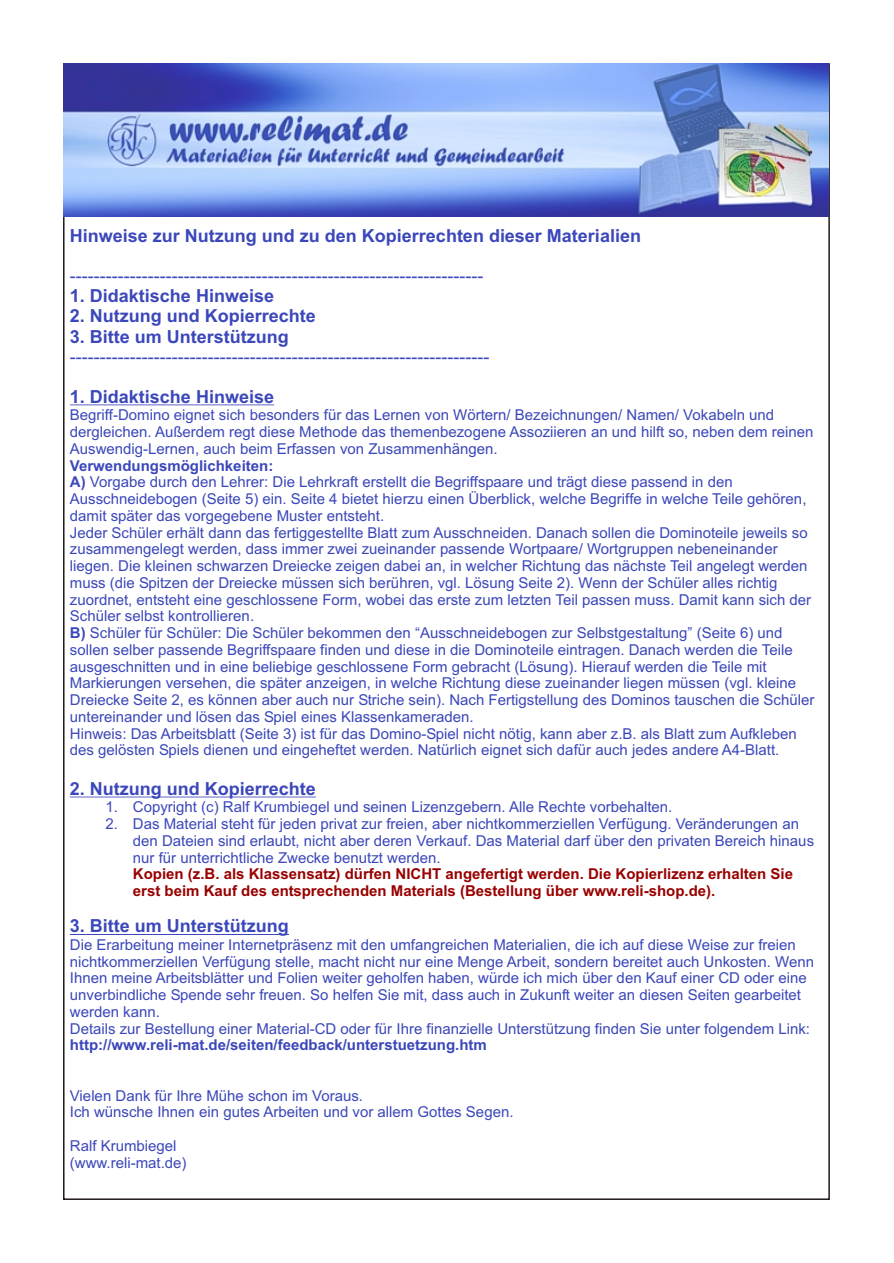
<style>
.page{position:relative;width:894px;height:1263px;background:#fff}
.page>*{position:absolute;margin:0;border:0;box-sizing:border-box;transform-origin:0 0}
.t1{font:700 18px "Arial";color:#3b47ba}
.t2{font:18px "Arial";color:#3b47ba}
.t3{font:15px/16.8px "Arial";color:#3b47ba}
.t4{font:700 15px/16.8px "Arial";color:#900}
.t5{font:700 15px "Arial";color:#3b47ba}
.s1{font-weight:700}
</style>
<div class="page">
<hr style="left:70px;top:404px;width:204px;height:1px;background:#3b47ba">
<hr style="left:70px;top:797px;width:246px;height:1px;background:#3b47ba">
<hr style="left:70px;top:934px;width:219px;height:1px;background:#3b47ba">
<img style="left:64px;top:64px;width:765px;height:153px">
<p class="t1" style="left:70px;top:229px;width:573px">Hinweise zur Nutzung und zu den Kopierrechten dieser Materialien</p>
<p class="t2" style="left:70px;top:269px;width:415px">---------------------------------------------------------------------</p>
<p class="t1" style="left:70px;top:289px;width:206px">1. Didaktische Hinweise</p>
<p class="t1" style="left:70px;top:309px;width:248px">2. Nutzung und Kopierrechte</p>
<p class="t1" style="left:70px;top:329px;width:221px">3. Bitte um Unterstützung</p>
<p class="t2" style="left:70px;top:350px;width:421px">----------------------------------------------------------------------</p>
<p class="t1" style="left:70px;top:390px;width:206px">1. Didaktische Hinweise</p>
<p class="t3" style="left:70px;top:408px;width:745px">Begriff-Domino eignet sich besonders für das Lernen von Wörtern/ Bezeichnungen/ Namen/ Vokabeln und dergleichen. Außerdem regt diese Methode das themenbezogene Assoziieren an und hilft so, neben dem reinen<br>Auswendig-Lernen, auch beim Erfassen von Zusammenhängen.</p>
<p class="t3" style="left:70px;top:458px;width:746px"><span class="s1">Verwendungsmöglichkeiten:<br>A)</span> Vorgabe durch den Lehrer: Die Lehrkraft erstellt die Begriffspaare und trägt diese passend in den Ausschneidebogen (Seite 5) ein. Seite 4 bietet hierzu einen Überblick, welche Begriffe in welche Teile gehören, damit später das vorgegebene Muster entsteht.<br>Jeder Schüler erhält dann das fertiggestellte Blatt zum Ausschneiden. Danach sollen die Dominoteile jeweils so zusammengelegt werden, dass immer zwei zueinander passende Wortpaare/ Wortgruppen nebeneinander liegen. Die kleinen schwarzen Dreiecke zeigen dabei an, in welcher Richtung das nächste Teil angelegt werden muss (die Spitzen der Dreiecke müssen sich berühren, vgl. Lösung Seite 2). Wenn der Schüler alles richtig zuordnet, entsteht eine geschlossene Form, wobei das erste zum letzten Teil passen muss. Damit kann sich der Schüler selbst kontrollieren.<br><span class="s1">B)</span> Schüler für Schüler: Die Schüler bekommen den “Ausschneidebogen zur Selbstgestaltung” (Seite 6) und sollen selber passende Begriffspaare finden und diese in die Dominoteile eintragen. Danach werden die Teile ausgeschnitten und in eine beliebige geschlossene Form gebracht (Lösung). Hierauf werden die Teile mit Markierungen versehen, die später anzeigen, in welche Richtung diese zueinander liegen müssen (vgl. kleine Dreiecke Seite 2, es können aber auch nur Striche sein). Nach Fertigstellung des Dominos tauschen die Schüler untereinander und lösen das Spiel eines Klassenkameraden.<br>Hinweis: Das Arbeitsblatt (Seite 3) ist für das Domino-Spiel nicht nötig, kann aber z.B. als Blatt zum Aufkleben des gelösten Spiels dienen und eingeheftet werden. Natürlich eignet sich dafür auch jedes andere A4-Blatt.</p>
<p class="t1" style="left:70px;top:782px;width:248px">2. Nutzung und Kopierrechte</p>
<p class="t3" style="left:105px;top:800px;width:569px">1. Copyright (c) Ralf Krumbiegel und seinen Lizenzgebern. Alle Rechte vorbehalten.</p>
<p class="t3" style="left:133px;top:817px;width:683px;text-indent:-28px">2. Das Material steht für jeden privat zur freien, aber nichtkommerziellen Verfügung. Veränderungen an den Dateien sind erlaubt, nicht aber deren Verkauf. Das Material darf über den privaten Bereich hinaus nur für unterrichtliche Zwecke benutzt werden.</p>
<p class="t4" style="left:133px;top:867px;width:662px">Kopien (z.B. als Klassensatz) dürfen NICHT angefertigt werden. Die Kopierlizenz erhalten Sie erst beim Kauf des entsprechenden Materials (Bestellung über www.reli-shop.de).</p>
<p class="t1" style="left:70px;top:919px;width:221px">3. Bitte um Unterstützung</p>
<p class="t3" style="left:70px;top:937px;width:746px">Die Erarbeitung meiner Internetpräsenz mit den umfangreichen Materialien, die ich auf diese Weise zur freien nichtkommerziellen Verfügung stelle, macht nicht nur eine Menge Arbeit, sondern bereitet auch Unkosten. Wenn Ihnen meine Arbeitsblätter und Folien weiter geholfen haben, würde ich mich über den Kauf einer CD oder eine unverbindliche Spende sehr freuen. So helfen Sie mit, dass auch in Zukunft weiter an diesen Seiten gearbeitet werden kann.<br>Details zur Bestellung einer Material-CD oder für Ihre finanzielle Unterstützung finden Sie unter folgendem Link:</p>
<p class="t5" style="left:70px;top:1039px;width:418px">http://www.reli-mat.de/seiten/feedback/unterstuetzung.htm</p>
<p class="t3" style="left:70px;top:1088px;width:445px">Vielen Dank für Ihre Mühe schon im Voraus.<br>Ich wünsche Ihnen ein gutes Arbeiten und vor allem Gottes Segen.</p>
<p class="t3" style="left:70px;top:1139px;width:118px">Ralf Krumbiegel (www.reli-mat.de)</p>
</div>
